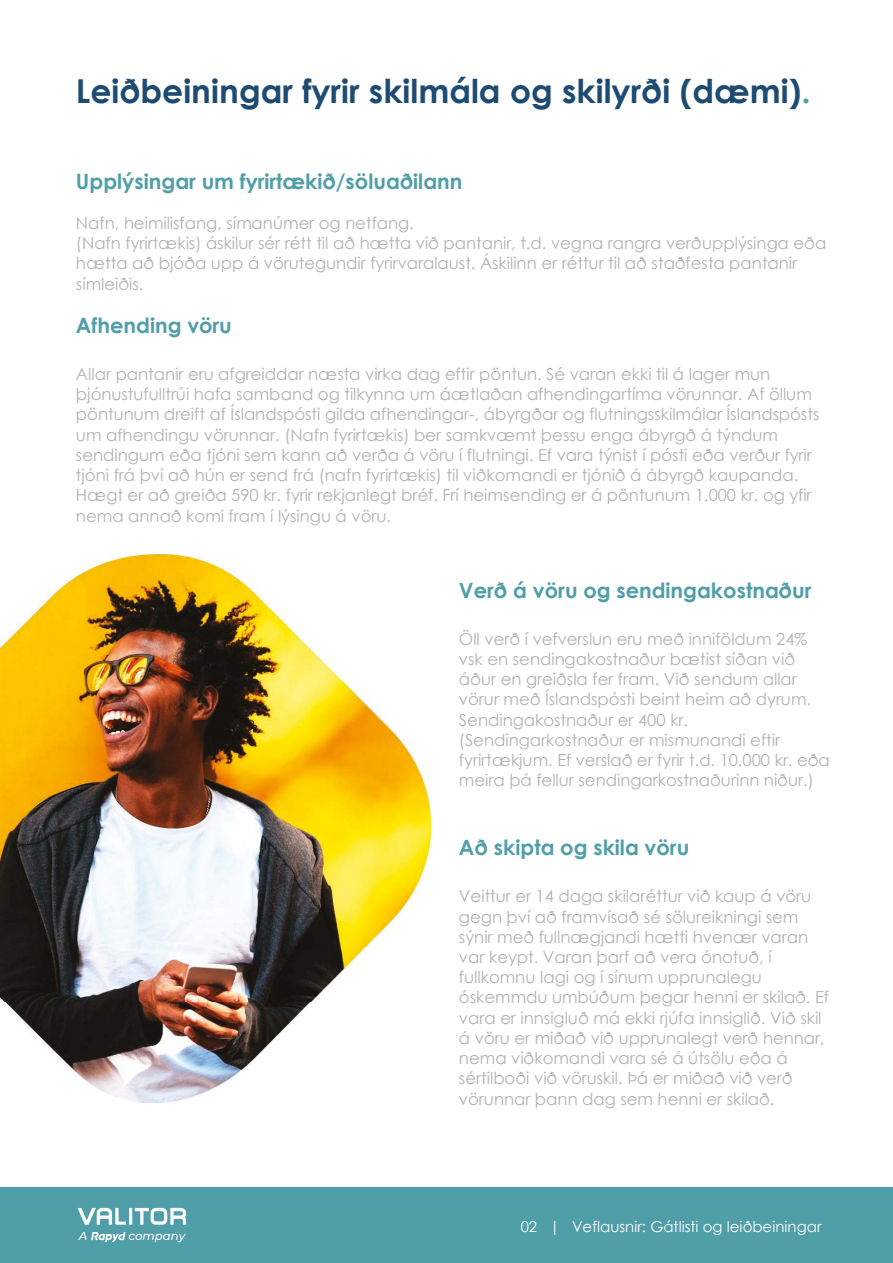
<style>
.page{position:relative;width:893px;height:1263px;background:#fff}
.page>*{position:absolute;margin:0;border:0;box-sizing:border-box;transform-origin:0 0}
.t1{font:700 33px "Century Gothic";color:#1e4b71}
.t2{font:700 21px "Century Gothic";color:#509ea7}
.t3{font:16.5px/20.2px "Century Gothic";color:#b3b2b2}
.t4{font:15px "Century Gothic";color:#fff}
.t5{font:italic 500 11.7px "Montserrat";color:#fff}
.s1{color:#509ea7}
</style>
<div class="page">
<div style="left:0;top:1187px;width:892px;height:76px;background:#509ea7"></div>
<img style="left:0;top:554px;width:430px;height:548px">
<svg style="left:91px;top:1232px;width:34px;height:10px"></svg>
<svg style="left:78px;top:1208px;width:108px;height:17px"></svg>
<h1 class="t1" style="left:76px;top:66px;width:736px">Leiðbeiningar fyrir skilmála og skilyrði (dæmi)<span class="s1">.</span></h1>
<p class="t2" style="left:76px;top:166px;width:388px">Upplýsingar um fyrirtækið/söluaðilann</p>
<p class="t3" style="left:76px;top:213px;width:752px">Nafn, heimilisfang, símanúmer og netfang.<br>(Nafn fyrirtækis) áskilur sér rétt til að hætta við pantanir, t.d. vegna rangra verðupplýsinga eða hætta að bjóða upp á vörutegundir fyrirvaralaust. Áskilinn er réttur til að staðfesta pantanir símleiðis.</p>
<p class="t2" style="left:76px;top:309px;width:157px">Afhending vöru</p>
<p class="t3" style="left:76px;top:363px;width:745px">Allar pantanir eru afgreiddar næsta virka dag eftir pöntun. Sé varan ekki til á lager mun þjónustufulltrúi hafa samband og tilkynna um áætlaðan afhendingartíma vörunnar. Af öllum pöntunum dreift af Íslandspósti gilda afhendingar-, ábyrgðar og flutningsskilmálar Íslandspósts um afhendingu vörunnar. (Nafn fyrirtækis) ber samkvæmt þessu enga ábyrgð á týndum sendingum eða tjóni sem kann að verða á vöru í flutningi. Ef vara týnist í pósti eða verður fyrir tjóni frá því að hún er send frá (nafn fyrirtækis) til viðkomandi er tjónið á ábyrgð kaupanda.<br>Hægt er að greiða 590 kr. fyrir rekjanlegt bréf. Frí heimsending er á pöntunum 1.000 kr. og yfir nema annað komi fram í lýsingu á vöru.</p>
<p class="t2" style="left:459px;top:574px;width:354px">Verð á vöru og sendingakostnaður</p>
<p class="t3" style="left:459px;top:628px;width:372px">Öll verð í vefverslun eru með inniföldum 24% vsk en sendingakostnaður bætist síðan við áður en greiðsla fer fram. Við sendum allar vörur með Íslandspósti beint heim að dyrum.<br>Sendingakostnaður er 400 kr. (Sendingarkostnaður er mismunandi eftir fyrirtækjum. Ef verslað er fyrir t.d. 10.000 kr. eða meira þá fellur sendingarkostnaðurinn niður.)</p>
<p class="t5" style="left:79px;top:1228px;width:10px">A</p>
<p class="t5" style="left:128px;top:1228px;width:58px">company</p>
<p class="t2" style="left:459px;top:832px;width:232px">Að skipta og skila vöru</p>
<p class="t3" style="left:459px;top:886px;width:372px">Veittur er 14 daga skilaréttur við kaup á vöru gegn því að framvísað sé sölureikningi sem sýnir með fullnægjandi hætti hvenær varan var keypt. Varan þarf að vera ónotuð, í fullkomnu lagi og í sínum upprunalegu óskemmdu umbúðum þegar henni er skilað. Ef vara er innsigluð má ekki rjúfa innsiglið. Við skil á vöru er miðað við upprunalegt verð hennar, nema viðkomandi vara sé á útsölu eða á sértilboði við vöruskil. Þá er miðað við verð vörunnar þann dag sem henni er skilað.</p>
<p class="t4" style="left:521px;top:1216px;width:302px">02 | Veflausnir: Gátlisti og leiðbeiningar</p>
</div>
